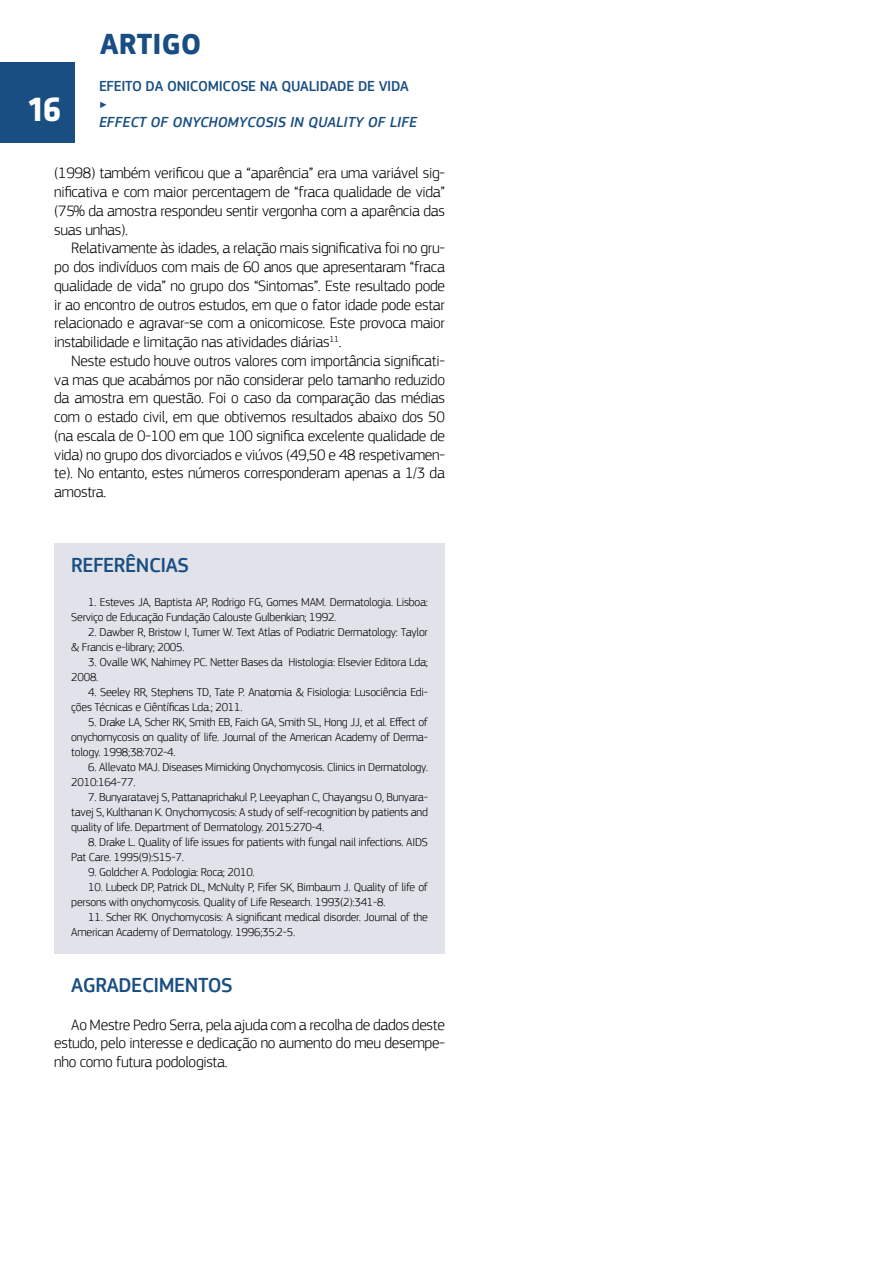
<style>
.page{position:relative;width:893px;height:1263px;background:#fff}
.page>*{position:absolute;margin:0;border:0;box-sizing:border-box;transform-origin:0 0}
.t1{font:700 36px "Klavika";color:#fff}
.t2{font:700 30px "PF Square Sans Pro";color:#194e82}
.t3{font:500 21px "PF Square Sans Pro";letter-spacing:-.02em;color:#194e82}
.t4{font:300 15.75px/18.8px "PF Square Sans Pro";letter-spacing:-.02em;color:#000;text-align:justify}
.t5{font:500 15px/18px "PF Square Sans Pro";letter-spacing:-.02em;color:#194e82}
.t6{font:italic 500 15px "PF Square Sans Pro";color:#194e82}
.t7{font:300 12px/15px "PF Square Sans Pro";letter-spacing:-.02em;color:#000}
</style>
<div class="page">
<div style="left:0;top:63px;width:74px;height:80px;background:#194e82"></div>
<div style="left:54px;top:543px;width:390px;height:410px;background:#e1e2ea"></div>
<h1 class="t1" style="left:29px;top:89px;width:34px">16</h1>
<h2 class="t2" style="left:100px;top:26px;width:103px">ARTIGO</h2>
<p class="t5" style="left:99px;top:77px;width:311px">EFEITO DA ONICOMICOSE NA QUALIDADE DE VIDA ‣</p>
<p class="t6" style="left:99px;top:113px;width:320px">EFFECT OF ONYCHOMYCOSIS IN QUALITY OF LIFE</p>
<h3 class="t4" style="left:54px;top:164px;width:392px">(1998) também verificou que a “aparência” era uma variável sig&shy;nificativa e com maior percentagem de “fraca qualidade de vida” (75 % da amostra respondeu sentir vergonha com a aparência das suas unhas).</h3>
<p class="t4" style="left:54px;top:239px;width:392px;text-indent:17px">Relativamente às idades, a relação mais significativa foi no gru&shy;po dos indivíduos com mais de 60 anos que apresentaram “fraca qualidade de vida” no grupo dos “Sintomas”. Este resultado pode ir ao encontro de outros estudos, em que o fator idade pode estar relacionado e agravar-se com a onicomicose. Este provoca maior instabilidade e limitação nas atividades diárias<sup>11</sup>.</p>
<p class="t4" style="left:54px;top:351px;width:392px;text-indent:17px">Neste estudo houve outros valores com importância significati&shy;va mas que acabámos por não considerar pelo tamanho reduzido da amostra em questão. Foi o caso da comparação das médias com o estado civil, em que obtivemos resultados abaixo dos 50 (na escala de 0-100 em que 100 significa excelente qualidade de vida) no grupo dos divorciados e viúvos (49,50 e 48 respetivamen&shy;te). No entanto, estes números corresponderam apenas a 1/3 da amostra.</p>
<h3 class="t3" style="left:71px;top:553px;width:119px">REFERÊNCIAS</h3>
<p class="t7" style="left:71px;top:594px;width:358px;text-indent:17px">1. Esteves JA, Baptista AP, Rodrigo FG, Gomes MAM. Dermatologia. Lisboa:<br>Serviço de Educação Fundação Calouste Gulbenkian; 1992.</p>
<p class="t7" style="left:71px;top:624px;width:358px;text-indent:17px">2. Dawber R, Bristow I, Turner W. Text Atlas of Podiatric Dermatology: Taylor &amp; Francis e-library; 2005.</p>
<p class="t7" style="left:71px;top:654px;width:358px;text-indent:17px">3. Ovalle WK, Nahirney PC. Netter Bases da Histologia: Elsevier Editora Lda;<br>2008.</p>
<p class="t7" style="left:71px;top:684px;width:358px;text-indent:17px">4. Seeley RR, Stephens TD, Tate P. Anatomia &amp; Fisiologia: Lusociência Edi&shy;ções Técnicas e Ciêntíficas Lda.; 2011.</p>
<p class="t7" style="left:71px;top:714px;width:358px;text-align:justify;text-indent:17px">5. Drake LA, Scher RK, Smith EB, Faich GA, Smith SL, Hong JJ, et al. Effect of onychomycosis on quality of life. Journal of the American Academy of Derma&shy;tology. 1998;38:702-4.</p>
<p class="t7" style="left:71px;top:759px;width:358px;text-indent:17px">6. Allevato MAJ. Diseases Mimicking Onychomycosis. Clinics in Dermatology.<br>2010:164-77.</p>
<p class="t7" style="left:71px;top:789px;width:358px;text-align:justify;text-indent:17px">7. Bunyaratavej S, Pattanaprichakul P, Leeyaphan C, Chayangsu O, Bunyara&shy;tavej S, Kulthanan K. Onychomycosis: A study of self-recognition by patients and quality of life. Department of Dermatology. 2015:270-4.</p>
<p class="t7" style="left:71px;top:834px;width:358px;text-indent:17px">8. Drake L. Quality of life issues for patients with fungal nail infections. AIDS<br>Pat Care. 1995(9):S15-7.</p>
<p class="t7" style="left:88px;top:864px;width:168px">9. Goldcher A. Podologia: Roca; 2010.</p>
<p class="t7" style="left:71px;top:879px;width:358px;text-indent:17px">10. Lubeck DP, Patrick DL, McNulty P, Fifer SK, Birnbaum J. Quality of life of persons with onychomycosis. Quality of Life Research. 1993(2):341-8.</p>
<p class="t7" style="left:71px;top:909px;width:358px;text-indent:17px">11. Scher RK. Onychomycosis: A significant medical disorder. Journal of the<br>American Academy of Dermatology. 1996;35:2-5.</p>
<h3 class="t3" style="left:71px;top:973px;width:163px">AGRADECIMENTOS</h3>
<h3 class="t4" style="left:54px;top:1015px;width:392px;text-indent:17px">Ao Mestre Pedro Serra, pela ajuda com a recolha de dados deste estudo, pelo interesse e dedicação no aumento do meu desempe&shy;nho como futura podologista.</h3>
</div>
